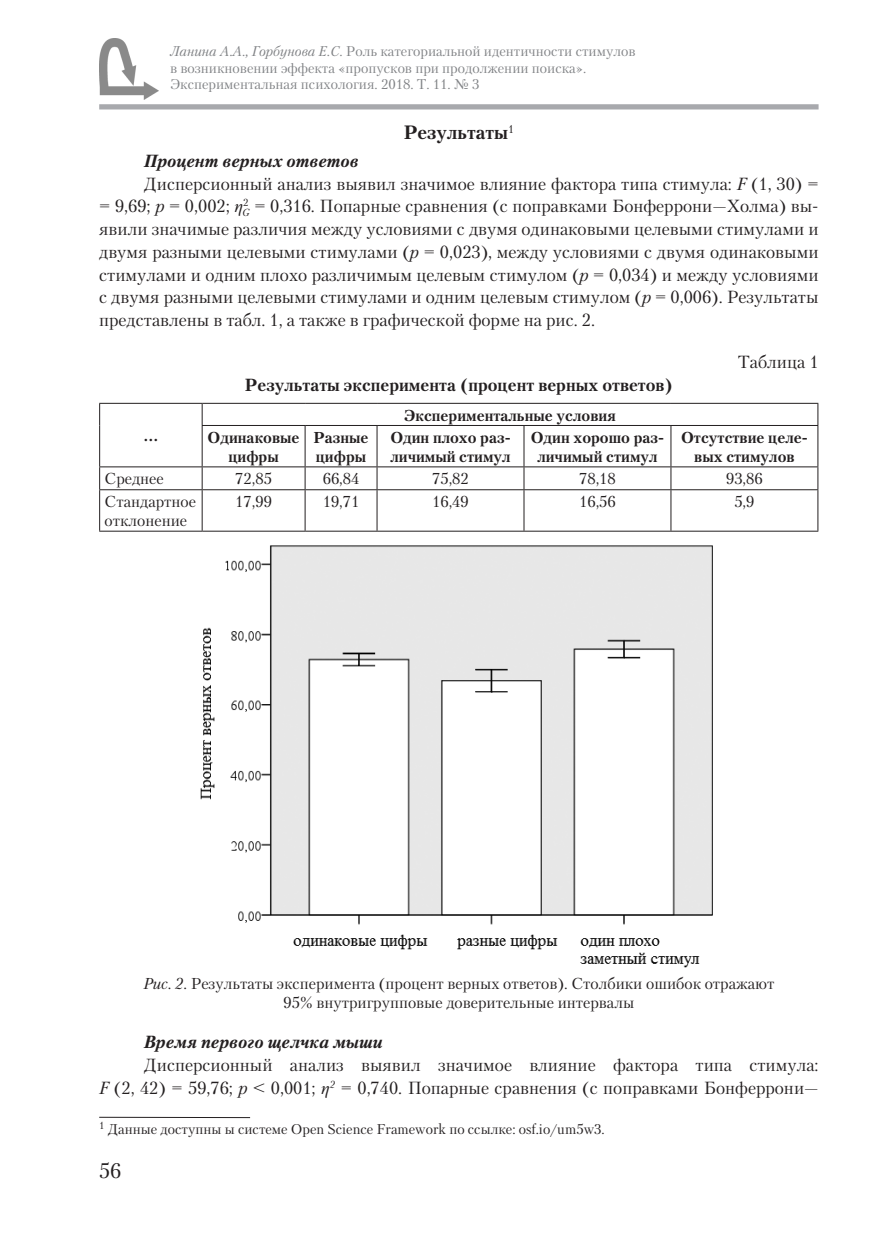
<style>
.page{position:relative;width:893px;height:1241px;background:#fff}
.page>*{position:absolute;margin:0;border:0;box-sizing:border-box;transform-origin:0 0}
.t1{font:21px "Petersburg C";color:#231f20}
.Подзаголовок{font:700 19.25px "Petersburg C";color:#231f20}
.Текстовый_стиль{font:17.5px/22.8px "Petersburg C";color:#231f20}
.Текстовый_стиль-2{font:700 17.5px "Petersburg C";color:#231f20}
.Текстовый_стиль-3{font:italic 700 17.5px "Petersburg C";color:#231f20}
.Текстовый_стиль-4{font:15.75px/19.2px "Petersburg C";color:#231f20}
.Текстовый_стиль-5{font:700 15.75px/19.2px "Petersburg C";color:#231f20;text-align:center}
.Подзаголовок-2{font:14px "Petersburg C";color:#808285}
.Текстовый_стиль-6{font:14px "Petersburg C";color:#231f20}
.s1{font-style:italic}
.s2{font-family:"Times New Roman";font-style:italic}
</style>
<div class="page">
<div style="left:99px;top:104px;width:720px;height:5px;background:#a8a9ad"></div>
<hr style="left:99px;top:403px;width:103px;height:1px;background:#231f20">
<hr style="left:202px;top:403px;width:103px;height:1px;background:#231f20">
<hr style="left:305px;top:403px;width:72px;height:1px;background:#231f20">
<hr style="left:377px;top:403px;width:147px;height:1px;background:#231f20">
<hr style="left:524px;top:403px;width:147px;height:1px;background:#231f20">
<hr style="left:671px;top:403px;width:147px;height:1px;background:#231f20">
<hr style="left:202px;top:425px;width:103px;height:1px;background:#231f20">
<hr style="left:305px;top:425px;width:72px;height:1px;background:#231f20">
<hr style="left:377px;top:425px;width:147px;height:1px;background:#231f20">
<hr style="left:524px;top:425px;width:147px;height:1px;background:#231f20">
<hr style="left:671px;top:425px;width:147px;height:1px;background:#231f20">
<hr style="left:99px;top:466px;width:103px;height:1px;background:#231f20">
<hr style="left:202px;top:466px;width:103px;height:1px;background:#231f20">
<hr style="left:305px;top:466px;width:72px;height:1px;background:#231f20">
<hr style="left:377px;top:466px;width:147px;height:1px;background:#231f20">
<hr style="left:524px;top:466px;width:147px;height:1px;background:#231f20">
<hr style="left:671px;top:466px;width:147px;height:1px;background:#231f20">
<hr style="left:99px;top:489px;width:103px;height:1px;background:#231f20">
<hr style="left:202px;top:489px;width:103px;height:1px;background:#231f20">
<hr style="left:305px;top:489px;width:72px;height:1px;background:#231f20">
<hr style="left:377px;top:489px;width:147px;height:1px;background:#231f20">
<hr style="left:524px;top:489px;width:147px;height:1px;background:#231f20">
<hr style="left:671px;top:489px;width:147px;height:1px;background:#231f20">
<hr style="left:99px;top:530px;width:103px;height:1px;background:#231f20">
<hr style="left:202px;top:530px;width:103px;height:1px;background:#231f20">
<hr style="left:305px;top:530px;width:72px;height:1px;background:#231f20">
<hr style="left:377px;top:530px;width:147px;height:1px;background:#231f20">
<hr style="left:524px;top:530px;width:147px;height:1px;background:#231f20">
<hr style="left:671px;top:530px;width:147px;height:1px;background:#231f20">
<svg style="left:99px;top:403px;width:1px;height:22px"></svg>
<hr style="left:99px;top:425px;width:1px;height:41px;background:#231f20">
<svg style="left:99px;top:467px;width:1px;height:22px"></svg>
<hr style="left:99px;top:490px;width:1px;height:40px;background:#231f20">
<svg style="left:202px;top:403px;width:1px;height:22px"></svg>
<svg style="left:817px;top:403px;width:1px;height:22px"></svg>
<hr style="left:202px;top:426px;width:1px;height:40px;background:#231f20">
<hr style="left:305px;top:426px;width:1px;height:40px;background:#231f20">
<hr style="left:377px;top:426px;width:1px;height:40px;background:#231f20">
<hr style="left:524px;top:426px;width:1px;height:40px;background:#231f20">
<hr style="left:670px;top:426px;width:1px;height:40px;background:#231f20">
<hr style="left:817px;top:426px;width:1px;height:40px;background:#231f20">
<svg style="left:202px;top:467px;width:1px;height:22px"></svg>
<svg style="left:305px;top:467px;width:1px;height:22px"></svg>
<svg style="left:377px;top:467px;width:1px;height:22px"></svg>
<svg style="left:524px;top:467px;width:1px;height:22px"></svg>
<svg style="left:670px;top:467px;width:1px;height:22px"></svg>
<svg style="left:817px;top:467px;width:1px;height:22px"></svg>
<hr style="left:202px;top:490px;width:1px;height:40px;background:#231f20">
<hr style="left:305px;top:490px;width:1px;height:40px;background:#231f20">
<hr style="left:377px;top:490px;width:1px;height:40px;background:#231f20">
<hr style="left:524px;top:490px;width:1px;height:40px;background:#231f20">
<hr style="left:670px;top:490px;width:1px;height:40px;background:#231f20">
<hr style="left:817px;top:490px;width:1px;height:40px;background:#231f20">
<hr style="left:99px;top:1116px;width:151px;height:1px;background:#231f20">
<img style="left:200px;top:545px;width:513px;height:422px">
<img style="left:99px;top:38px;width:60px;height:61px">
<p class="Подзаголовок-2" style="left:170px;top:43px;width:467px"><span class="s1">Ланина А.А., Горбунова Е.С.</span> Роль категориальной идентичности стимулов</p>
<p class="Подзаголовок-2" style="left:170px;top:59px;width:418px">в возникновении эффекта «пропусков при продолжении поиска».</p>
<p class="Подзаголовок-2" style="left:170px;top:76px;width:311px">Экспериментальная психология. 2018. T. 11. № 3</p>
<p class="Подзаголовок" style="left:404px;top:121px;width:112px">Результаты<sup>1</sup></p>
<p class="Текстовый_стиль-3" style="left:144px;top:151px;width:216px">Процент верных ответов</p>
<p class="Текстовый_стиль" style="left:99px;top:172px;width:721px;text-indent:45px">Дисперсионный анализ выявил значимое влияние фактора типа стимула: <span class="s1">F</span> (1, 30) = = 9,69; <span class="s1">p</span> = 0,002; <span class="s2">η</span><sup>2</sup></p>
<p class="Текстовый_стиль" style="left:99px;top:194px;width:721px;text-align:justify;text-indent:143px"><sub>G</sub> = 0,316. Попарные сравнения (с поправками Бонферрони—Холма) вы&shy;явили значимые различия между условиями с двумя одинаковыми целевыми стимулами и двумя разными целевыми стимулами (<span class="s1">p</span> = 0,023), между условиями с двумя одинаковыми стимулами и одним плохо различимым целевым стимулом (<span class="s1">p</span> = 0,034) и между условиями с двумя разными целевыми стимулами и одним целевым стимулом (<span class="s1">p</span> = 0,006). Результаты представлены в табл. 1, а также в графической форме на рис. 2.</p>
<p class="Текстовый_стиль" style="left:738px;top:350px;width:82px">Таблица 1</p>
<p class="Текстовый_стиль-2" style="left:245px;top:375px;width:429px">Результаты эксперимента (процент верных ответов)</p>
<p class="Текстовый_стиль-5" style="left:143px;top:426px;width:16px">…</p>
<p class="Текстовый_стиль-5" style="left:404px;top:405px;width:213px">Экспериментальные условия</p>
<p class="Текстовый_стиль-5" style="left:208px;top:427px;width:93px">Одинаковые цифры</p>
<p class="Текстовый_стиль-5" style="left:313px;top:427px;width:57px;text-align:left">Разные цифры</p>
<p class="Текстовый_стиль-5" style="left:390px;top:427px;width:122px;text-align:left">Один плохо раз&shy;личимый стимул</p>
<p class="Текстовый_стиль-5" style="left:531px;top:427px;width:135px">Один хорошо раз&shy;личимый стимул</p>
<p class="Текстовый_стиль-5" style="left:681px;top:427px;width:128px">Отсутствие целе&shy;вых стимулов</p>
<p class="Текстовый_стиль-4" style="left:105px;top:468px;width:61px">Среднее</p>
<p class="Текстовый_стиль-4" style="left:235px;top:468px;width:38px">72,85</p>
<p class="Текстовый_стиль-4" style="left:323px;top:468px;width:38px">66,84</p>
<p class="Текстовый_стиль-4" style="left:432px;top:468px;width:38px">75,82</p>
<p class="Текстовый_стиль-4" style="left:579px;top:468px;width:38px">78,18</p>
<p class="Текстовый_стиль-4" style="left:726px;top:468px;width:38px">93,86</p>
<p class="Текстовый_стиль-4" style="left:105px;top:491px;width:93px">Стандартное отклонение</p>
<p class="Текстовый_стиль-4" style="left:235px;top:491px;width:38px">17,99</p>
<p class="Текстовый_стиль-4" style="left:323px;top:491px;width:38px">19,71</p>
<p class="Текстовый_стиль-4" style="left:432px;top:491px;width:38px">16,49</p>
<p class="Текстовый_стиль-4" style="left:579px;top:491px;width:38px">16,56</p>
<p class="Текстовый_стиль-4" style="left:734px;top:491px;width:22px">5,9</p>
<p class="Текстовый_стиль-4" style="left:143px;top:973px;width:633px;text-align:center"><span class="s1">Рис. 2.</span> Результаты эксперимента (процент верных ответов). Столбики ошибок отражают<br>95% внутригрупповые доверительные интервалы</p>
<p class="Текстовый_стиль-3" style="left:144px;top:1031px;width:240px">Время первого щелчка мыши</p>
<p class="Текстовый_стиль" style="left:99px;top:1053px;width:721px;text-align:right">Дисперсионный анализ выявил значимое влияние фактора типа стимула:<br><span class="s1">F</span> (2, 42) = 59,76; <span class="s1">p</span> &lt; 0,001; <span class="s2">η</span><sup>2</sup> = 0,740. Попарные сравнения (с поправками Бонферрони—</p>
<p class="Текстовый_стиль-6" style="left:99px;top:1120px;width:507px"><sup>1</sup> Данные доступны ы системе Open Science Framework по ссылке: osf.io/um5w3.</p>
<p class="t1" style="left:99px;top:1157px;width:24px">56</p>
</div>
